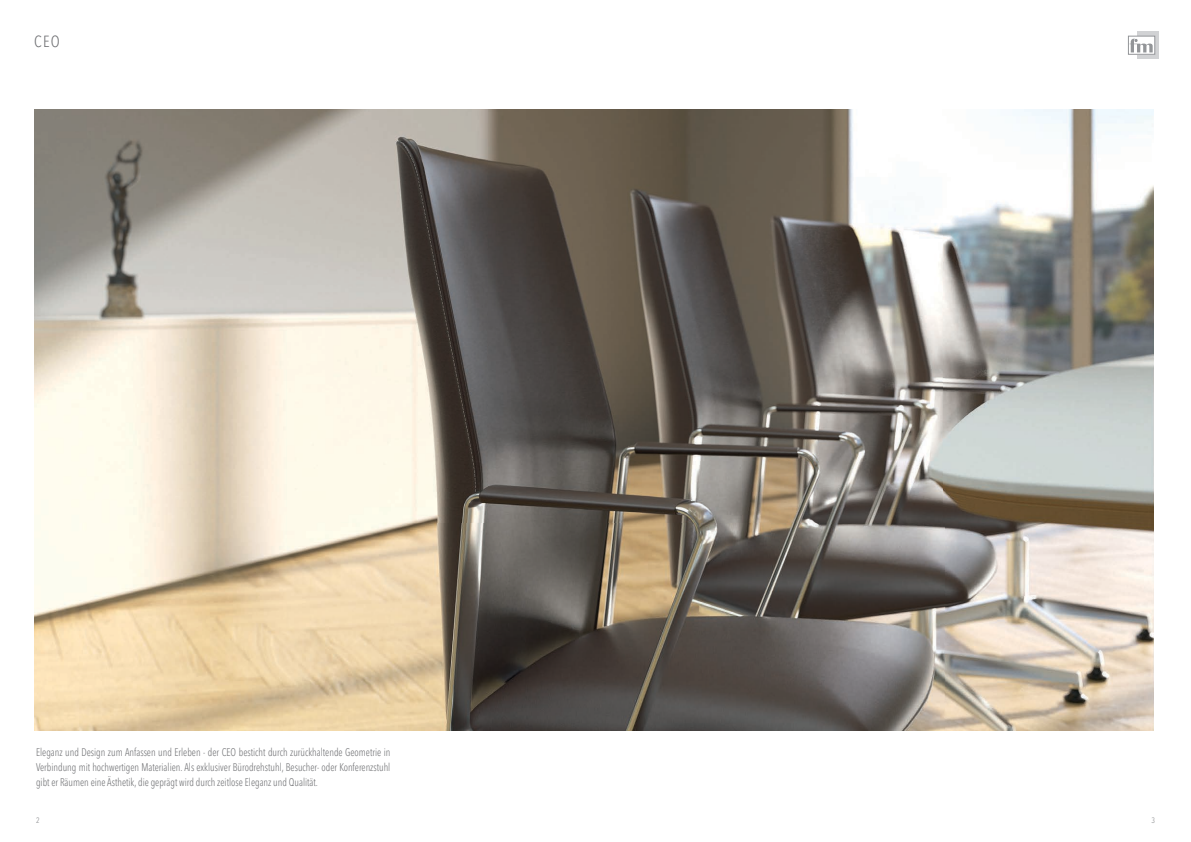
<style>
.page{position:relative;width:1191px;height:842px;background:#fff}
.page>*{position:absolute;margin:0;border:0;box-sizing:border-box;transform-origin:0 0}
.t1{font:300 condensed 16px "Avenir Next LT Pro";color:#6c6d70}
.t2{font:300 condensed 11px/15px "Avenir Next LT Pro";color:#6c6d70;text-align:justify;scale:.91 1}
.t3{font:300 condensed 7.9px "Avenir Next LT Pro";color:#808285}
</style>
<div class="page">
<img style="left:34px;top:109px;width:1119px;height:621px">
<svg style="left:1137px;top:32px;width:21px;height:27px"></svg>
<svg style="left:1130px;top:38px;width:23px;height:15px"></svg>
<div style="left:1128px;top:36px;width:27px;height:19px;border:1px solid #939598"></div>
<svg style="left:1129px;top:39px;width:23px;height:13px"></svg>
<h1 class="t1" style="left:34px;top:32px;width:27px">CEO</h1>
<p class="t2" style="left:36px;top:745px;width:391px">Eleganz und Design zum Anfassen und Erleben - der CEO besticht durch zurückhaltende Geometrie in Verbindung mit hochwertigen Materialien. Als exklusiver Bürodrehstuhl, Besucher- oder Konferenzstuhl gibt er Räumen eine Ästhetik, die geprägt wird durch zeitlose Eleganz und Qualität.</p>
<p class="t3" style="left:36px;top:815px;width:5px">2</p>
<p class="t3" style="left:1151px;top:815px;width:5px">3</p>
</div>
